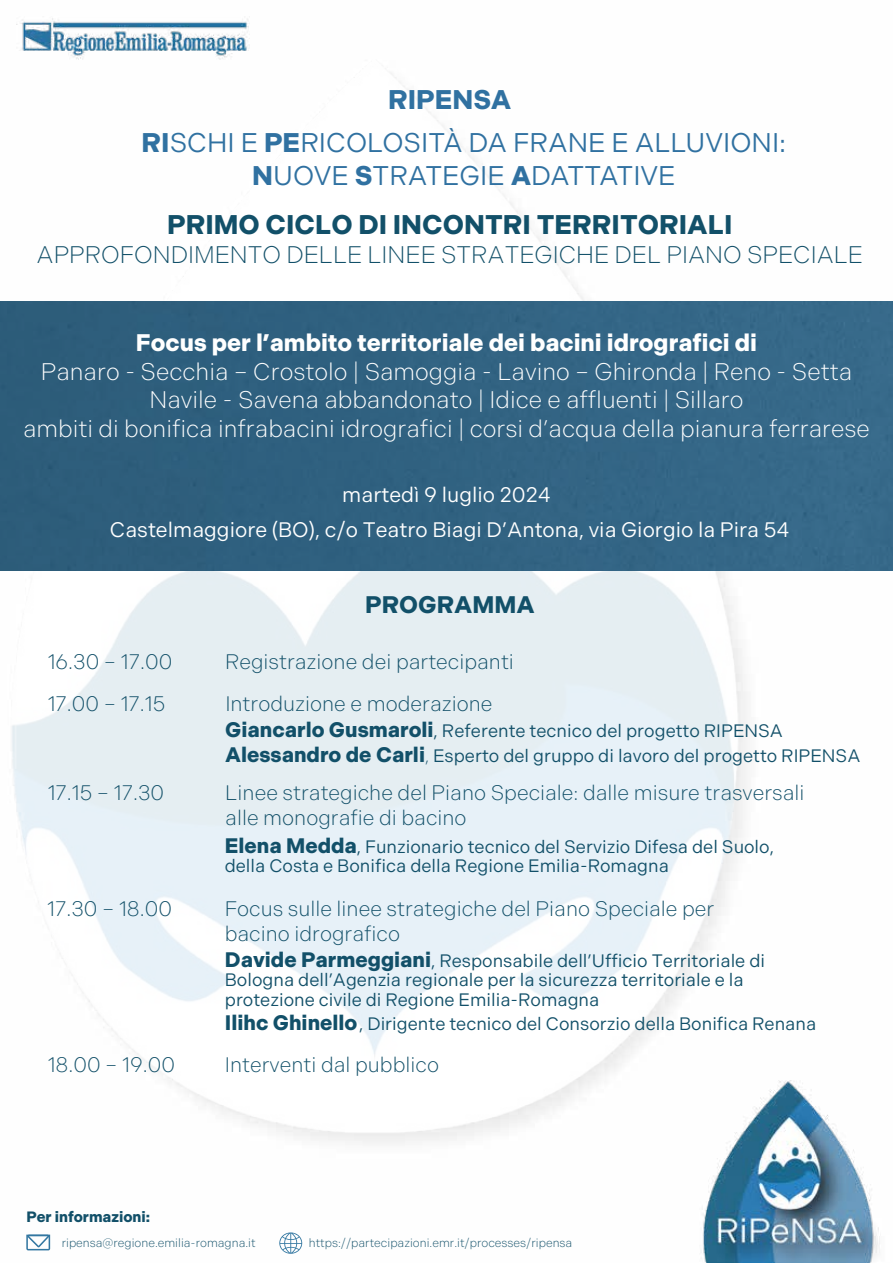
<style>
.page{position:relative;width:893px;height:1263px;background:#fff}
.page>*{position:absolute;margin:0;border:0;box-sizing:border-box;transform-origin:0 0}
.t1{font:27px/32.4px "Indivisible";color:#3071a1;text-align:center}
.t2{font:700 27px "Indivisible";color:#125069}
.t3{font:700 27px "Indivisible";color:#3071a1}
.t4{font:300 24px/28.8px "Indivisible";color:#fff;text-align:center}
.t5{font:300 24px "Indivisible";color:#125069}
.t6{font:700 24px "Indivisible";color:#fff}
.t7{font:700 24px "Indivisible";color:#125069}
.t8{font:300 21px/41.4px "Indivisible";color:#125069}
.t9{font:21px "Indivisible";color:#fff}
.t10{font:700 21px "Indivisible";color:#125069}
.t11{font:18px/19.5px "Indivisible";color:#125069}
.t12{font:700 15px "Indivisible";color:#125069}
.t13{font:300 12px "Indivisible";color:#125069}
.s1{font-weight:700}
.s2{font-weight:700;font-size:21px}
.s3{font-weight:300}
</style>
<div class="page">
<img style="left:0;top:18px;width:893px;height:1245px">
<img style="left:0;top:302px;width:893px;height:269px">
<svg style="left:26px;top:1234px;width:24px;height:16px"></svg>
<svg style="left:279px;top:1232px;width:23px;height:22px"></svg>
<h1 class="t3" style="left:388px;top:84px;width:125px">RIPENSA</h1>
<h1 class="t1" style="left:142px;top:127px;width:646px"><span class="s1">RI</span>SCHI E <span class="s1">PE</span>RICOLOSITÀ DA FRANE E ALLUVIONI:<br><span class="s1">N</span>UOVE <span class="s1">S</span>TRATEGIE <span class="s1">A</span>DATTATIVE</h1>
<h1 class="t2" style="left:167px;top:209px;width:567px">PRIMO CICLO DI INCONTRI TERRITORIALI</h1>
<h2 class="t5" style="left:37px;top:241px;width:828px">APPROFONDIMENTO DELLE LINEE STRATEGICHE DEL PIANO SPECIALE</h2>
<h2 class="t6" style="left:136px;top:328px;width:623px">Focus per l’ambito territoriale dei bacini idrografici di</h2>
<h2 class="t4" style="left:23px;top:357px;width:848px">Panaro - Secchia – Crostolo | Samoggia - Lavino – Ghironda | Reno - Setta<br>Navile - Savena abbandonato | Idice e affluenti | Sillaro<br>ambiti di bonifica infrabacini idrografici | corsi d’acqua della pianura ferrarese</h2>
<p class="t9" style="left:342px;top:483px;width:210px">martedì 9 luglio 2024</p>
<p class="t9" style="left:110px;top:518px;width:681px">Castelmaggiore (BO), c/o Teatro Biagi D’Antona, via Giorgio la Pira 54</p>
<h2 class="t7" style="left:365px;top:591px;width:171px">PROGRAMMA</h2>
<p class="t8" style="left:48px;top:641px;width:126px">16.30 – 17.00<br>17.00 – 17.15</p>
<p class="t8" style="left:225px;top:641px;width:290px">Registrazione dei partecipanti<br>Introduzione e moderazione</p>
<p class="t11" style="left:225px;top:718px;width:637px;line-height:25.5px"><span class="s2">Giancarlo Gusmaroli</span>, Referente tecnico del progetto RIPENSA<br><span class="s2">Alessandro de Carli</span><span class="s3">,</span> Esperto del gruppo di lavoro del progetto RIPENSA</p>
<p class="t8" style="left:48px;top:772px;width:118px">17.15 – 17.30</p>
<p class="t8" style="left:225px;top:780px;width:581px;line-height:25.2px">Linee strategiche del Piano Speciale: dalle misure trasversali alle monografie di bacino</p>
<p class="t8" style="left:47px;top:888px;width:126px">17.30 – 18.00</p>
<p class="t8" style="left:48px;top:1044px;width:129px">18.00 – 19.00</p>
<p class="t11" style="left:225px;top:837px;width:551px"><span class="s2">Elena Medda</span>, Funzionario tecnico del Servizio Difesa del Suolo, della Costa e Bonifica della Regione Emilia-Romagna</p>
<p class="t8" style="left:225px;top:896px;width:491px;line-height:25.2px">Focus sulle linee strategiche del Piano Speciale per bacino idrografico</p>
<p class="t10" style="left:225px;top:947px;width:208px">Davide Parmeggiani</p>
<p class="t11" style="left:431px;top:951px;width:335px">, Responsabile dell’Ufficio Territoriale di</p>
<p class="t11" style="left:225px;top:970px;width:520px">Bologna dell’Agenzia regionale per la sicurezza territoriale e la protezione civile di Regione Emilia-Romagna</p>
<p class="t10" style="left:225px;top:1010px;width:134px">Ilihc Ghinello</p>
<p class="t11" style="left:359px;top:1014px;width:459px">, Dirigente tecnico del Consorzio della Bonifica Renana</p>
<p class="t8" style="left:225px;top:1044px;width:216px">Interventi dal pubblico</p>
<p class="t12" style="left:26px;top:1208px;width:125px">Per informazioni:</p>
<p class="t13" style="left:62px;top:1236px;width:195px">ripensa@regione.emilia-romagna.it</p>
<p class="t13" style="left:309px;top:1236px;width:265px">https://partecipazioni.emr.it/processes/ripensa</p>
</div>
